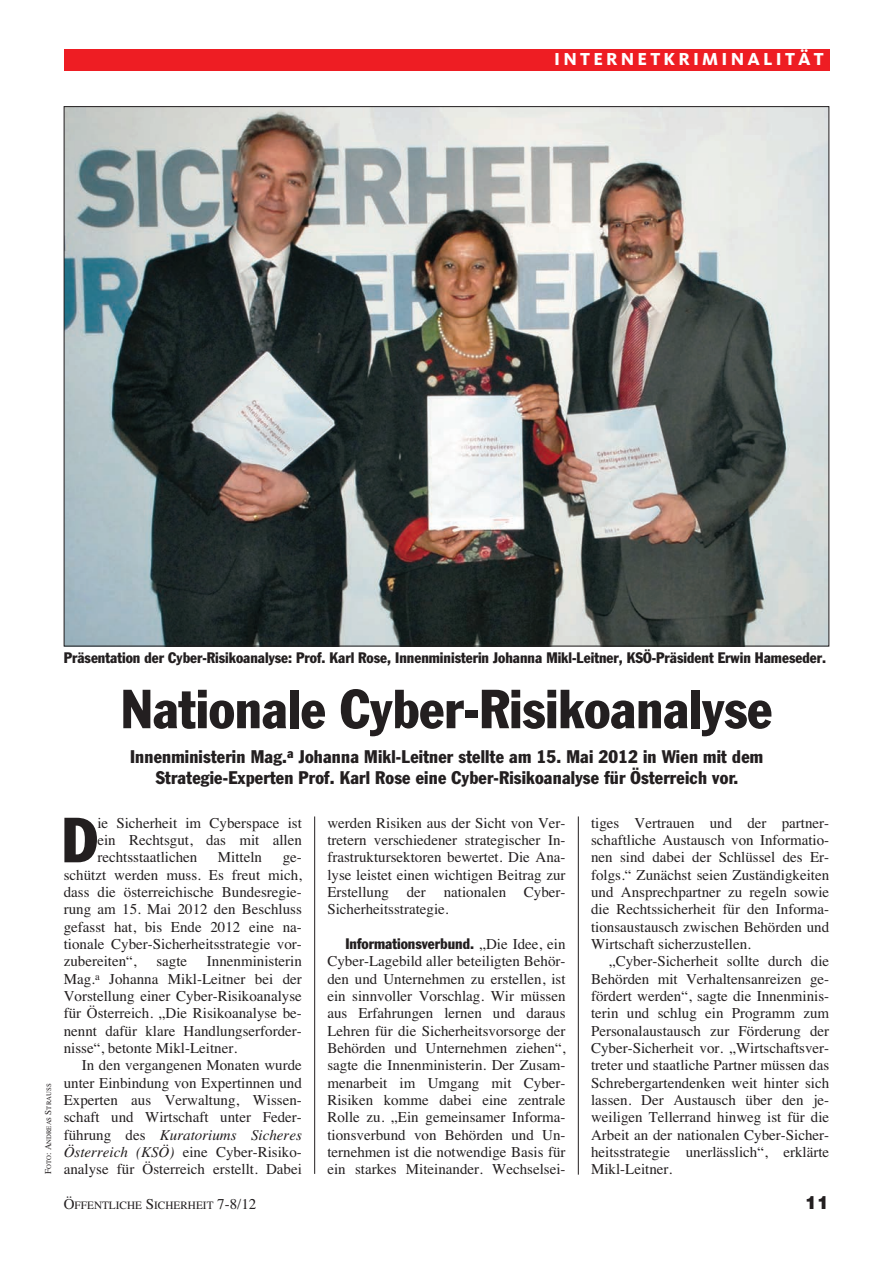
<style>
.page{position:relative;width:893px;height:1263px;background:#fff}
.page>*{position:absolute;margin:0;border:0;box-sizing:border-box;transform-origin:0 0}
.t1{font:condensed 62.55px "Franklin Gothic";color:#231f20}
.t2{font:condensed 54px "Franklin Gothic";color:#231f20}
.t3{font:condensed 18px/21.6px "Franklin Gothic";letter-spacing:.01em;color:#231f20;text-align:center}
.t4{font:800 18px "Kievit";letter-spacing:.175em;color:#fff}
.t5{font:900 18px "Helvetica";color:#231f20}
.t6{font:15px/17.4px "Times";color:#231f20;text-align:justify}
.t7{font:condensed 15px "Franklin Gothic";color:#231f20}
.t8{font:11.25px "Times";color:#231f20}
.t9{font:6.75px "Times";color:#231f20}
.s1{font-size:9px}
.s2{font-style:italic}
.s3{font-family:"Times";font-stretch:normal}
.s4{font-size:15px}
</style>
<div class="page">
<hr style="left:314px;top:816px;width:1px;height:358px;background:#231f20">
<div style="left:64px;top:49px;width:765px;height:21px;background:#ee1d23"></div>
<hr style="left:578px;top:816px;width:1px;height:358px;background:#231f20">
<img style="left:66px;top:108px;width:761px;height:536px">
<p class="t4" style="left:554px;top:53px;width:271px">INTERNETKRIMINALITÄT</p>
<p class="t9" style="left:45px;top:1174px;width:92px;rotate:-90deg"><span class="s1">F</span>OTO<span class="s1">: A</span>NDREAS <span class="s1">S</span>TRAUSS</p>
<p class="t7" style="left:64px;top:652px;width:764px">Präsentation der Cyber-Risikoanalyse: Prof. Karl Rose, Innenministerin Johanna Mikl-Leitner, KSÖ-Präsident Erwin Hameseder.</p>
<h2 class="t2" style="left:121px;top:690px;width:653px">Nationale Cyber-Risikoanalyse</h2>
<p class="t3" style="left:130px;top:747px;width:635px">Innenministerin Mag.<sup>a</sup> Johanna Mikl-Leitner stellte am 15. Mai 2012 in Wien mit dem<br>Strategie-Experten Prof. Karl Rose eine Cyber-Risikoanalyse für Österreich vor.</p>
<h1 class="t1" style="left:62px;top:818px;width:37px">D</h1>
<p class="t6" style="left:97px;top:814px;width:206px">ie Sicherheit im Cyberspace ist ein Rechtsgut, das mit allen rechtsstaatlichen</p>
<p class="t6" style="left:218px;top:848px;width:46px">Mitteln</p>
<p class="t6" style="left:64px;top:848px;width:240px;text-indent:219px">ge&shy;schützt werden muss. Es freut mich, dass die österreichische Bundesregie&shy;rung am 15. Mai 2012 den Beschluss gefasst hat, bis Ende 2012 eine na&shy;tionale Cyber-Sicherheitsstrategie vor&shy;zubereiten“,</p>
<p class="t6" style="left:64px;top:952px;width:240px;text-indent:143px">Innenministerin Mag.<sup>a</sup> Johanna Mikl-Leitner bei der Vorstellung einer Cyber-Risikoanalyse für Österreich. „Die Risikoanalyse be&shy;nennt dafür klare Handlungserforder&shy;nisse“, betonte Mikl-Leitner.</p>
<p class="t6" style="left:64px;top:1056px;width:240px;text-indent:18px">In den vergangenen Monaten wurde unter Einbindung von Expertinnen und Experten aus Verwaltung, Wissen&shy;schaft und Wirtschaft unter Feder&shy;führung des <span class="s2">Kuratoriums Sicheres Österreich (KSÖ)</span> eine Cyber-Risiko&shy;analyse für Österreich erstellt. Dabei</p>
<p class="t6" style="left:156px;top:952px;width:32px">sagte</p>
<p class="t6" style="left:327px;top:814px;width:240px">werden Risiken aus der Sicht von Ver&shy;tretern verschiedener strategischer In&shy;frastruktursektoren bewertet. Die Ana&shy;lyse leistet einen wichtigen Beitrag zur Erstellung der nationalen Cyber-Sicherheitsstrategie.</p>
<p class="t7" style="left:345px;top:938px;width:222px">Informationsverbund. <span class="s3">„Die Idee, ein</span></p>
<p class="t6" style="left:327px;top:952px;width:240px">Cyber-Lagebild aller beteiligten Behör&shy;den und Unternehmen zu erstellen, ist ein sinnvoller Vorschlag. Wir müssen aus Erfahrungen lernen und daraus Lehren für die Sicherheitsvorsorge der Behörden und Unternehmen ziehen“, sagte die Innenministerin. Der Zusam&shy;menarbeit im Umgang mit Cyber-Risiken komme dabei eine zentrale Rolle zu. „Ein gemeinsamer Informa&shy;tionsverbund von Behörden und Un&shy;ternehmen ist die notwendige Basis für ein starkes Miteinander. Wechselsei-</p>
<p class="t6" style="left:591px;top:814px;width:240px">tiges Vertrauen und der partner&shy;schaftliche Austausch von Informatio&shy;nen sind dabei der Schlüssel des Er&shy;folgs.“ Zunächst seien Zuständigkeiten und Ansprechpartner zu regeln sowie die Rechtssicherheit für den Informa&shy;tionsaustausch zwischen Behörden und Wirtschaft sicherzustellen.</p>
<p class="t6" style="left:591px;top:952px;width:240px;text-indent:18px">„Cyber-Sicherheit sollte durch die Behörden mit Verhaltensanreizen ge&shy;fördert werden“, sagte die Innenminis&shy;terin und schlug ein Programm zum Personalaustausch zur Förderung der Cyber-Sicherheit vor. „Wirtschaftsver&shy;treter und staatliche Partner müssen das Schrebergartendenken weit hinter sich lassen. Der Austausch über den je&shy;weiligen Tellerrand hinweg ist für die Arbeit an der nationalen Cyber-Sicher&shy;heitsstrategie unerlässlich“, erklärte Mikl-Leitner.</p>
<p class="t8" style="left:64px;top:1198px;width:194px"><span class="s4">Ö</span>FFENTLICHE <span class="s4">S</span>ICHERHEIT <span class="s4">7-8/12</span></p>
<p class="t5" style="left:805px;top:1192px;width:26px">11</p>
</div>
